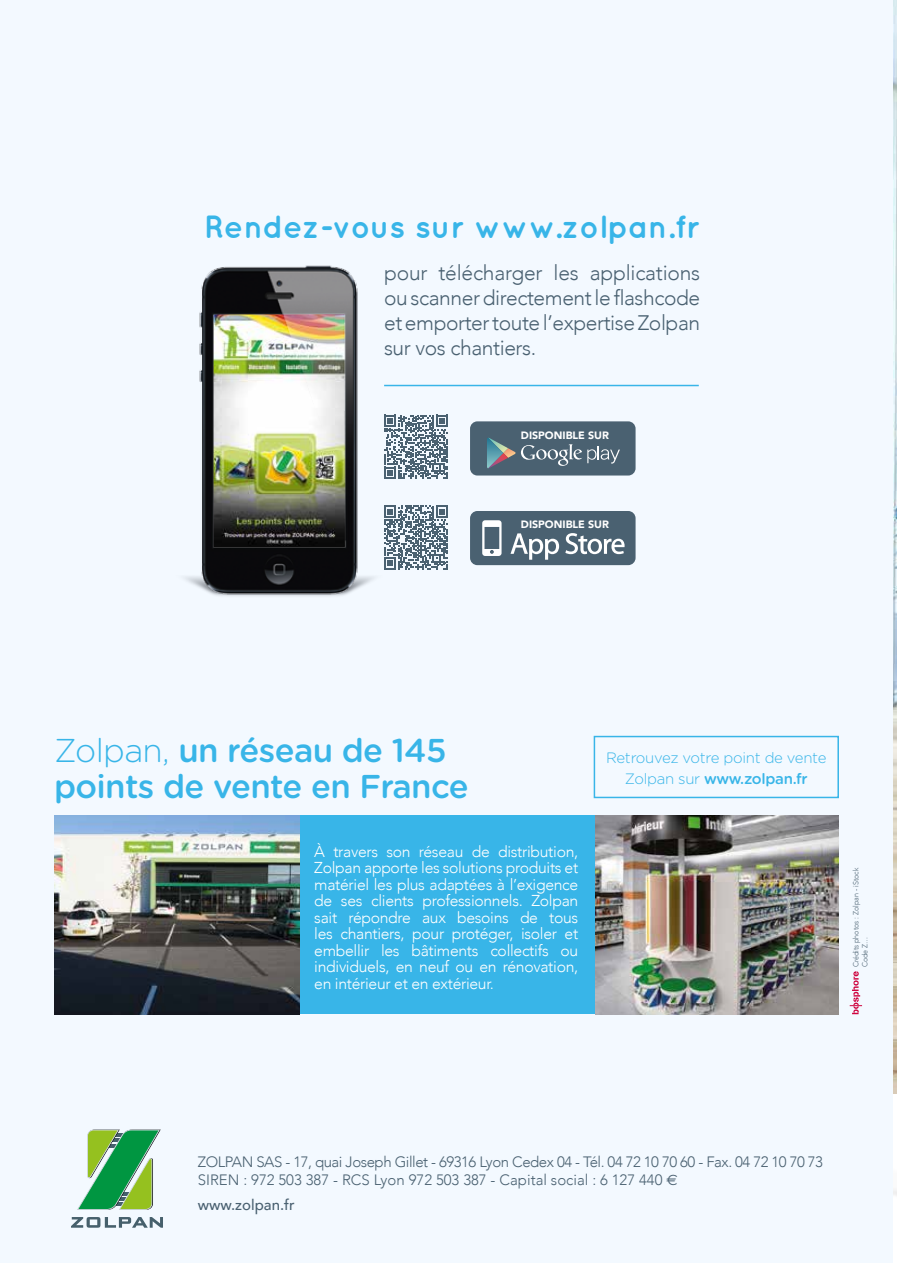
<style>
.page{position:relative;width:897px;height:1263px;background:#fff}
.page>*{position:absolute;margin:0;border:0;box-sizing:border-box;transform-origin:0 0}
.t1{font:500 33px/36px "Gotham Rounded";letter-spacing:-.02em;color:#38b5e8}
.t2{font:700 32.1px "Quicksand";letter-spacing:-.01em;color:#38b5e8}
.t3{font:300 21px/25.2px "Avenir";letter-spacing:-.02em;color:#4a6171;text-align:justify}
.t4{font:300 15.75px/16.5px "Avenir";letter-spacing:-.02em;color:#fff;text-align:justify}
.t5{font:300 15px/18px "Avenir";letter-spacing:-.03em;color:#4a6171}
.t6{font:300 15px/21px "Gotham Rounded";letter-spacing:-.02em;color:#38b5e8;text-align:center}
.t7{font:500 15px "Avenir";color:#4a6171}
.t8{font:900 10.65px "Avenir";color:#fff}
.t9{font:300 7.5px/9px "Avenir";color:#4a6171;scale:.95 1}
.s1{font-weight:300}
.s2{font-weight:500}
.s3{font-family:"Euro Sans";font-weight:400}
</style>
<div class="page">
<img style="left:893px;top:0;width:4px;height:978px">
<img style="left:893px;top:978px;width:4px;height:218px">
<div style="left:0;top:0;width:893px;height:1263px;background:#f3f9ff"></div>
<div style="left:271px;top:815px;width:351px;height:199px;background:#38b5e8"></div>
<img style="left:596px;top:815px;width:243px;height:199px">
<img style="left:54px;top:815px;width:245px;height:199px">
<div style="left:470px;top:421px;width:166px;height:54px;background:#4a6171;border-radius:7px"></div>
<svg style="left:487px;top:438px;width:133px;height:30px"></svg>
<div style="left:470px;top:511px;width:166px;height:54px;background:#4a6171;border-radius:7px"></div>
<svg style="left:482px;top:520px;width:20px;height:36px"></svg>
<svg style="left:510px;top:533px;width:49px;height:27px"></svg>
<svg style="left:565px;top:533px;width:60px;height:21px"></svg>
<img style="left:185px;top:265px;width:257px;height:331px">
<hr style="left:213px;top:546px;width:133px;height:2px;background:#000">
<img style="left:213px;top:314px;width:132px;height:233px">
<svg style="left:384px;top:506px;width:64px;height:63px"></svg>
<svg style="left:384px;top:415px;width:64px;height:64px"></svg>
<hr style="left:384px;top:385px;width:315px;height:1px;background:#38b5e8">
<div style="left:594px;top:736px;width:245px;height:62px;border:2px solid #38b5e8"></div>
<svg style="left:850px;top:971px;width:12px;height:43px"></svg>
<svg style="left:77px;top:1129px;width:84px;height:81px"></svg>
<svg style="left:71px;top:1217px;width:92px;height:11px"></svg>
<h2 class="t2" style="left:204px;top:207px;width:498px">Rendez-vous sur www.zolpan.fr</h2>
<h3 class="t3" style="left:384px;top:260px;width:318px">pour télécharger les applications ou scanner directement le flashcode et emporter toute l’expertise Zolpan sur vos chantiers.</h3>
<p class="t8" style="left:521px;top:426px;width:90px">DISPONIBLE SUR</p>
<p class="t8" style="left:521px;top:515px;width:90px">DISPONIBLE SUR</p>
<h1 class="t1" style="left:54px;top:731px;width:416px"><span class="s1">Zolpan,</span> un réseau de 145 points de vente en France</h1>
<p class="t4" style="left:314px;top:843px;width:266px">À travers son réseau de distribution, Zolpan apporte les solutions produits et matériel les plus adaptées à l’exigence de ses clients professionnels. Zolpan sait répondre aux besoins de tous les chantiers, pour protéger, isoler et embellir les bâtiments collectifs ou individuels, en neuf ou en rénovation, en intérieur et en extérieur.</p>
<p class="t6" style="left:606px;top:746px;width:222px">Retrouvez votre point de vente<br>Zolpan sur <span class="s2">www.zolpan.fr</span></p>
<p class="t9" style="left:851px;top:967px;width:106px;rotate:-90deg">Crédits photos : Zolpan - iStock<br>Code Z…</p>
<p class="t5" style="left:198px;top:1153px;width:627px">ZOLPAN SAS - 17, quai Joseph Gillet - 69316 Lyon Cedex 04 - Tél. 04 72 10 70 60 - Fax. 04 72 10 70 73<br>SIREN : 972 503 387 - RCS Lyon 972 503 387 - Capital social : 6 127 440 <span class="s3">e</span></p>
<p class="t7" style="left:198px;top:1192px;width:98px">www.zolpan.fr</p>
</div>
